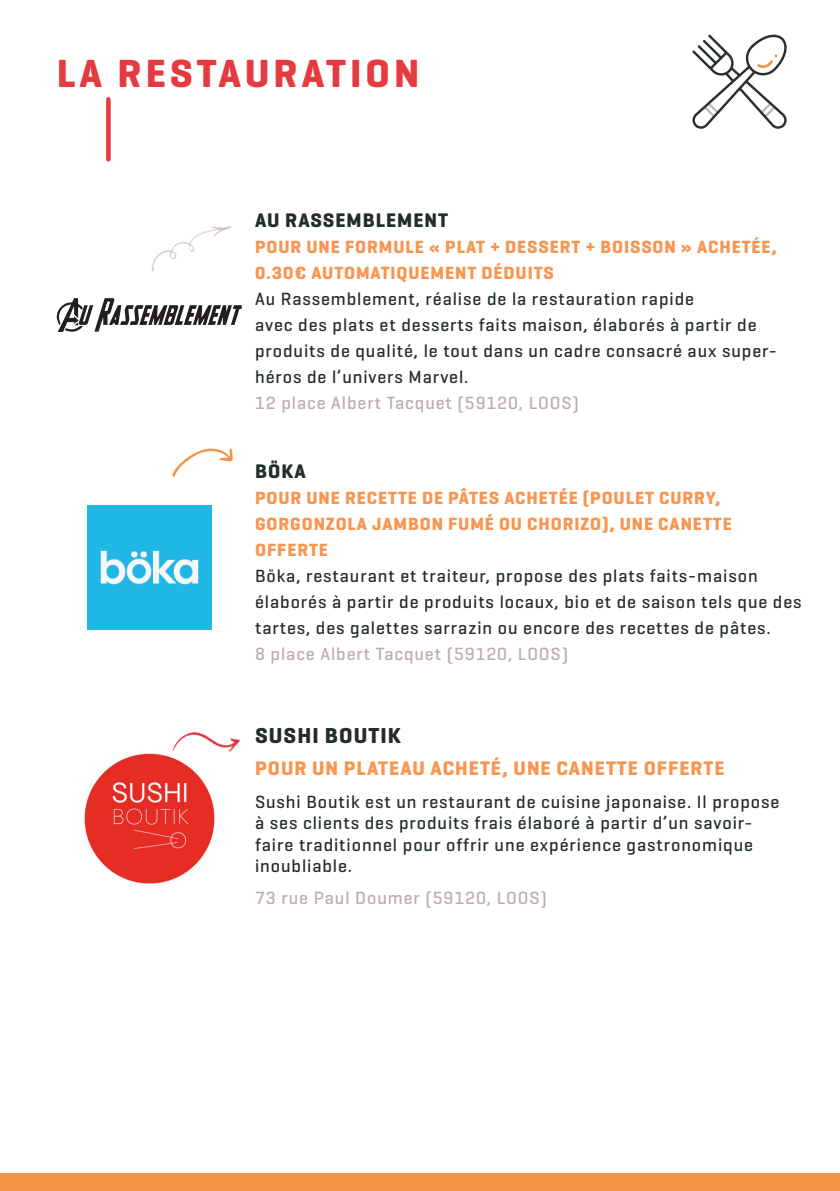
<style>
.page{position:relative;width:840px;height:1191px;background:#fff}
.page>*{position:absolute;margin:0;border:0;box-sizing:border-box;transform-origin:0 0}
.t1{font:700 40px "Geogrotesque";letter-spacing:.1em;color:#e43b41}
.t2{font:700 22px "Geogrotesque";letter-spacing:.05em;color:#212f28}
.t3{font:700 20px "Geogrotesque";letter-spacing:.05em;color:#f79551}
.t4{font:700 20px "Geogrotesque";letter-spacing:.05em;color:#212f28}
.t5{font:500 18px/26px "Geogrotesque";letter-spacing:.05em;color:#212f28}
.t6{font:700 18px/26px "Geogrotesque";letter-spacing:.05em;color:#f79551}
.t7{font:500 18px "Geogrotesque";letter-spacing:.05em;color:#b9afaa}
</style>
<div class="page">
<svg style="left:839px;top:1174px;width:1px;height:17px"></svg>
<svg style="left:57px;top:298px;width:185px;height:34px"></svg>
<svg style="left:692px;top:34px;width:95px;height:95px"></svg>
<div style="left:106px;top:99px;width:5px;height:60px;background:#e43b41"></div>
<div style="left:0;top:1174px;width:839px;height:17px;background:#f39448"></div>
<img style="left:87px;top:505px;width:125px;height:125px">
<svg style="left:172px;top:448px;width:60px;height:29px"></svg>
<img style="left:84px;top:753px;width:131px;height:131px">
<img style="left:151px;top:226px;width:81px;height:46px">
<img style="left:161px;top:732px;width:79px;height:54px">
<h1 class="t1" style="left:57px;top:48px;width:364px">LA RESTAURATION</h1>
<p class="t4" style="left:255px;top:208px;width:194px">AU RASSEMBLEMENT</p>
<p class="t6" style="left:255px;top:234px;width:523px">POUR UNE FORMULE « PLAT + DESSERT + BOISSON » ACHETÉE,<br>0.30€ AUTOMATIQUEMENT DÉDUITS</p>
<p class="t5" style="left:255px;top:285px;width:523px">Au Rassemblement, réalise de la restauration rapide<br>avec des plats et desserts faits maison, élaborés à partir de produits de qualité, le tout dans un cadre consacré aux super&shy;héros de l’univers Marvel.</p>
<p class="t7" style="left:255px;top:392px;width:325px">12 place Albert Tacquet (59120, LOOS)</p>
<p class="t4" style="left:255px;top:459px;width:52px">BÖKA</p>
<p class="t6" style="left:255px;top:485px;width:478px">POUR UNE RECETTE DE PÂTES ACHETÉE (POULET CURRY,<br>GORGONZOLA JAMBON FUMÉ OU CHORIZO), UNE CANETTE<br>OFFERTE</p>
<p class="t5" style="left:255px;top:562px;width:547px">Böka, restaurant et traiteur, propose des plats faits-maison élaborés à partir de produits locaux, bio et de saison tels que des tartes, des galettes sarrazin ou encore des recettes de pâtes.</p>
<p class="t7" style="left:255px;top:642px;width:314px">8 place Albert Tacquet (59120, LOOS)</p>
<p class="t2" style="left:255px;top:722px;width:147px">SUSHI BOUTIK</p>
<p class="t3" style="left:255px;top:756px;width:471px">POUR UN PLATEAU ACHETÉ, UNE CANETTE OFFERTE</p>
<p class="t5" style="left:255px;top:790px;width:525px;line-height:21.6px">Sushi Boutik est un restaurant de cuisine japonaise. Il propose à ses clients des produits frais élaboré à partir d’un savoir&shy;faire traditionnel pour offrir une expérience gastronomique inoubliable.</p>
<p class="t7" style="left:255px;top:887px;width:293px">73 rue Paul Doumer (59120, LOOS)</p>
</div>
